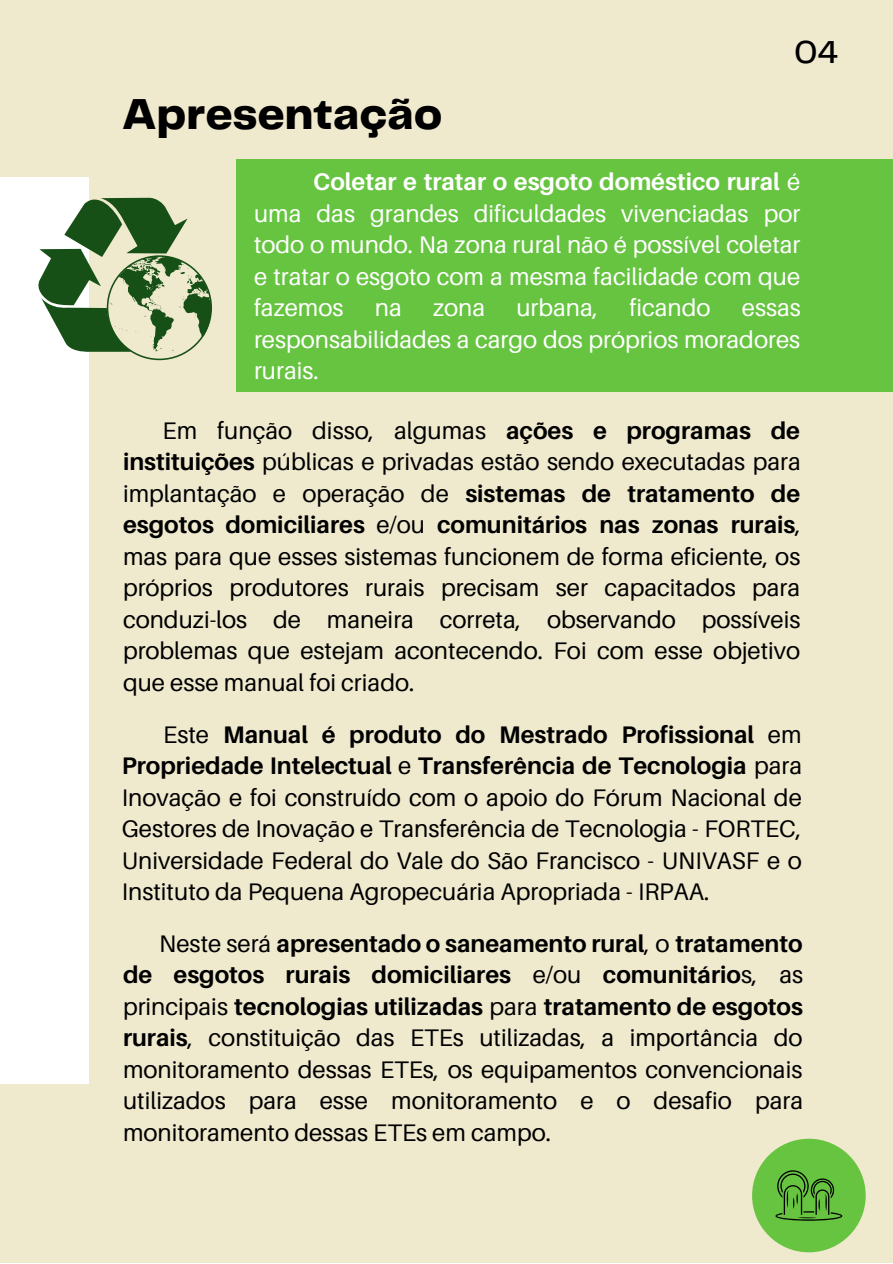
<style>
.page{position:relative;width:893px;height:1264px;background:#fff}
.page>*{position:absolute;margin:0;border:0;box-sizing:border-box;transform-origin:0 0}
.t1{font:800 45px "Telegraf";color:#000}
.t2{font:500 33px "Telegraf";color:#000}
.t3{font:24px/31.5px "Aileron";color:#000;text-align:justify}
.t4{font:24px/31.5px "Aileron";color:#fff;text-align:justify}
.s1{font-weight:700}
</style>
<div class="page">
<div style="left:0;top:0;width:892px;height:1262px;background:#efe9ce"></div>
<div style="left:0;top:178px;width:89px;height:905px;background:#fff"></div>
<div style="left:752px;top:1138px;width:113px;height:114px;background:#66c440;border-radius:50%"></div>
<svg style="left:775px;top:1170px;width:67px;height:50px"></svg>
<svg style="left:38px;top:197px;width:174px;height:163px"></svg>
<div style="left:236px;top:160px;width:656px;height:232px;background:#66c440"></div>
<h1 class="t1" style="left:122px;top:94px;width:322px">Apresentação</h1>
<h2 class="t2" style="left:794px;top:38px;width:46px">04</h2>
<p class="t4" style="left:254px;top:166px;width:548px;text-indent:59px"><span class="s1">Coletar e tratar o esgoto doméstico rural</span> é uma das grandes dificuldades vivenciadas por todo o mundo. Na zona rural não é possível coletar e tratar o esgoto com a mesma facilidade com que fazemos</p>
<p class="t4" style="left:375px;top:292px;width:28px">na</p>
<p class="t4" style="left:433px;top:292px;width:54px">zona</p>
<p class="t4" style="left:516px;top:292px;width:83px">urbana,</p>
<p class="t4" style="left:629px;top:292px;width:83px">ficando</p>
<p class="t4" style="left:254px;top:292px;width:548px;text-indent:488px">essas responsabilidades a cargo dos próprios moradores rurais.</p>
<p class="t3" style="left:123px;top:414px;width:679px;text-indent:40px">Em função disso, algumas <span class="s1">ações e programas de instituições</span> públicas e privadas estão sendo executadas para implantação e operação de <span class="s1">sistemas de tratamento de esgotos domiciliares</span> e/ou <span class="s1">comunitários nas zonas rurais</span>, mas para que esses sistemas funcionem de forma eficiente, os próprios produtores rurais precisam ser capacitados para conduzi-los de maneira correta, observando possíveis problemas que estejam acontecendo. Foi com esse objetivo que esse manual foi criado.</p>
<p class="t3" style="left:122px;top:718px;width:681px;text-indent:41px">Este <span class="s1">Manual é produto do Mestrado Profissional</span> em <span class="s1">Propriedade Intelectual</span> e <span class="s1">Transferência de Tecnologia</span> para Inovação e foi construído com o apoio do Fórum Nacional de Gestores de Inovação e Transferência de Tecnologia - FORTEC, Universidade Federal do Vale do São Francisco - UNIVASF e o Instituto da Pequena Agropecuária Apropriada - IRPAA.</p>
<p class="t3" style="left:123px;top:927px;width:681px;text-indent:36px">Neste será <span class="s1">apresentado o saneamento rural</span>, o <span class="s1">tratamento de esgotos rurais domiciliares</span> e/ou <span class="s1">comunitário</span>s, as principais <span class="s1">tecnologias utilizadas</span> para <span class="s1">tratamento de esgotos rurais</span>, constituição das ETEs utilizadas, a importância do monitoramento dessas ETEs, os equipamentos convencionais utilizados para esse monitoramento e o desafio para monitoramento dessas ETEs em campo.</p>
</div>
